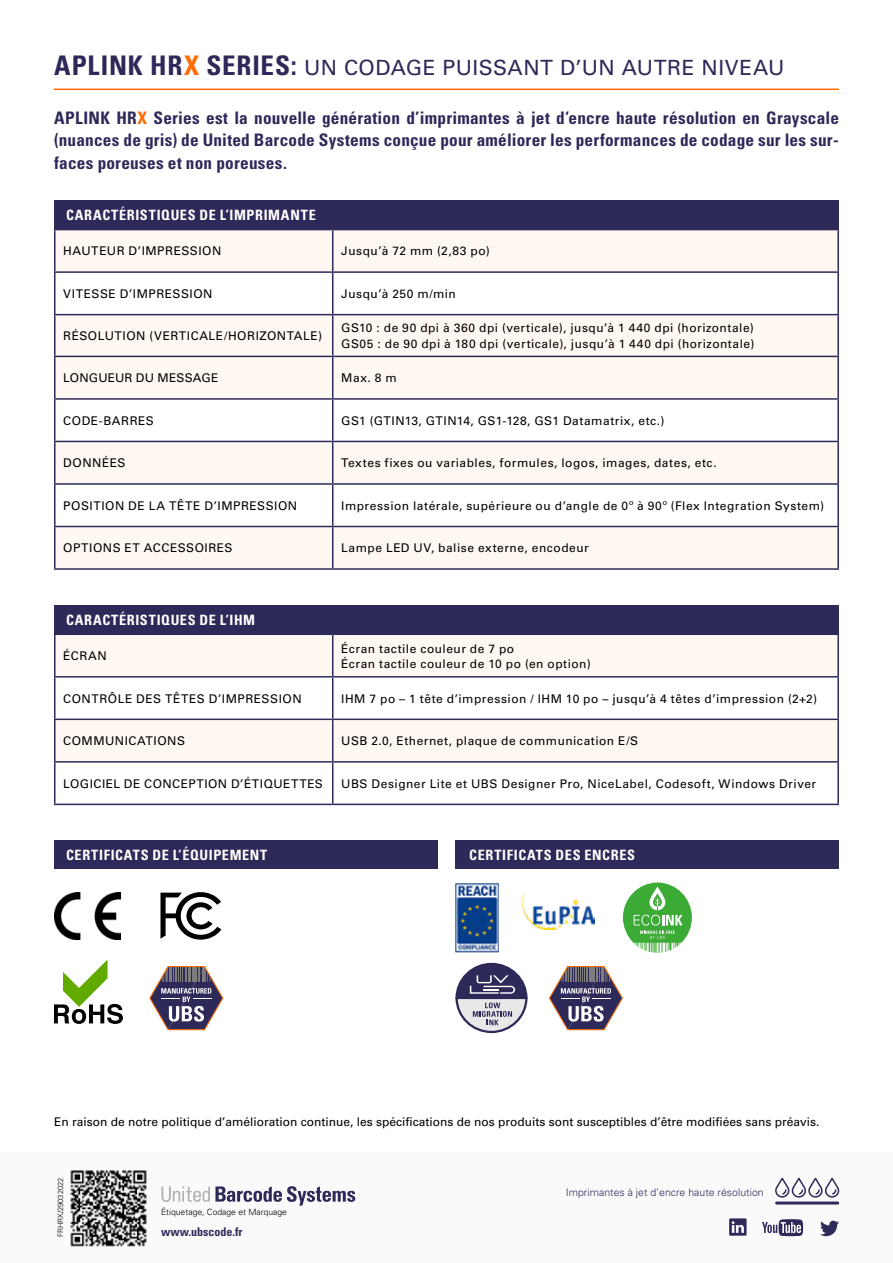
<style>
.page{position:relative;width:893px;height:1263px;background:#fff}
.page>*{position:absolute;margin:0;border:0;box-sizing:border-box;transform-origin:0 0}
.t1{font:21px "Univers";letter-spacing:.025em;color:#2d2959}
.t2{font:700 condensed 17.25px/22.5px "Univers";letter-spacing:.01em;color:#2d2959;text-align:justify}
.t3{font:700 condensed 14.25px "Univers";letter-spacing:.045em;color:#fff}
.t4{font:12px/15.8px "Univers";letter-spacing:.04em;color:#000}
.t5{font:12px "Univers";color:#000}
.t6{font:12px "Univers";letter-spacing:.015em;color:#000}
.t7{font:700 condensed 12px "Univers";color:#2d2959}
.t8{font:300 10.5px "Univers";color:#2d2959}
.t9{font:300 8.55px "Univers";color:#000}
.t10{font:300 7.5px "Univers";color:#000}
.s1{font-weight:700;font-stretch:condensed;font-size:27px}
.s2{font-weight:700;font-stretch:condensed;font-size:27px;color:#ff6b00}
.s3{color:#ff6b00}
</style>
<div class="page">
<div style="left:0;top:1152px;width:893px;height:111px;background:#fafafa"></div>
<svg style="left:729px;top:1218px;width:18px;height:18px"></svg>
<svg style="left:762px;top:1219px;width:41px;height:17px"></svg>
<svg style="left:820px;top:1221px;width:19px;height:15px"></svg>
<svg style="left:775px;top:1177px;width:65px;height:21px"></svg>
<hr style="left:777px;top:1201px;width:61px;height:3px;background:#2d2959">
<hr style="left:54px;top:89px;width:785px;height:1px;background:#ff6b00">
<svg style="left:56px;top:230px;width:781px;height:338px;fill:#fff8f2"></svg>
<hr style="left:333px;top:229px;width:506px;height:1px;background:#2d2959">
<hr style="left:837px;top:230px;width:2px;height:41px;background:#2d2959">
<hr style="left:54px;top:271px;width:279px;height:2px;background:#2d2959">
<hr style="left:333px;top:271px;width:506px;height:2px;background:#2d2959">
<hr style="left:837px;top:273px;width:2px;height:41px;background:#2d2959">
<hr style="left:54px;top:314px;width:279px;height:1px;background:#2d2959">
<hr style="left:333px;top:314px;width:506px;height:1px;background:#2d2959">
<hr style="left:837px;top:315px;width:2px;height:41px;background:#2d2959">
<hr style="left:54px;top:356px;width:279px;height:1px;background:#2d2959">
<hr style="left:333px;top:356px;width:506px;height:1px;background:#2d2959">
<hr style="left:837px;top:357px;width:2px;height:41px;background:#2d2959">
<hr style="left:54px;top:398px;width:279px;height:2px;background:#2d2959">
<hr style="left:333px;top:398px;width:506px;height:2px;background:#2d2959">
<hr style="left:837px;top:400px;width:2px;height:41px;background:#2d2959">
<hr style="left:54px;top:441px;width:279px;height:1px;background:#2d2959">
<hr style="left:333px;top:441px;width:506px;height:1px;background:#2d2959">
<hr style="left:837px;top:442px;width:2px;height:41px;background:#2d2959">
<hr style="left:54px;top:483px;width:279px;height:2px;background:#2d2959">
<hr style="left:333px;top:483px;width:506px;height:2px;background:#2d2959">
<hr style="left:837px;top:485px;width:2px;height:41px;background:#2d2959">
<hr style="left:54px;top:526px;width:279px;height:1px;background:#2d2959">
<hr style="left:333px;top:526px;width:506px;height:1px;background:#2d2959">
<hr style="left:837px;top:527px;width:2px;height:41px;background:#2d2959">
<hr style="left:333px;top:568px;width:506px;height:2px;background:#2d2959">
<hr style="left:54px;top:229px;width:279px;height:1px;background:#2d2959">
<hr style="left:54px;top:230px;width:2px;height:41px;background:#2d2959">
<hr style="left:332px;top:230px;width:1px;height:41px;background:#2d2959">
<hr style="left:54px;top:273px;width:2px;height:41px;background:#2d2959">
<hr style="left:332px;top:273px;width:1px;height:41px;background:#2d2959">
<hr style="left:54px;top:315px;width:2px;height:41px;background:#2d2959">
<hr style="left:332px;top:315px;width:1px;height:41px;background:#2d2959">
<hr style="left:54px;top:357px;width:2px;height:41px;background:#2d2959">
<hr style="left:332px;top:357px;width:1px;height:41px;background:#2d2959">
<hr style="left:54px;top:400px;width:2px;height:41px;background:#2d2959">
<hr style="left:332px;top:400px;width:1px;height:41px;background:#2d2959">
<hr style="left:54px;top:442px;width:2px;height:41px;background:#2d2959">
<hr style="left:332px;top:442px;width:1px;height:41px;background:#2d2959">
<hr style="left:54px;top:485px;width:2px;height:41px;background:#2d2959">
<hr style="left:332px;top:485px;width:1px;height:41px;background:#2d2959">
<hr style="left:54px;top:527px;width:2px;height:41px;background:#2d2959">
<hr style="left:332px;top:527px;width:1px;height:41px;background:#2d2959">
<hr style="left:54px;top:568px;width:279px;height:2px;background:#2d2959">
<div style="left:54px;top:200px;width:785px;height:29px;background:#2d2959"></div>
<svg style="left:56px;top:635px;width:781px;height:126px;fill:#fff8f2"></svg>
<hr style="left:333px;top:633px;width:506px;height:2px;background:#2d2959">
<hr style="left:837px;top:635px;width:2px;height:41px;background:#2d2959">
<hr style="left:54px;top:676px;width:279px;height:1px;background:#2d2959">
<hr style="left:333px;top:676px;width:506px;height:1px;background:#2d2959">
<hr style="left:837px;top:677px;width:2px;height:41px;background:#2d2959">
<hr style="left:54px;top:718px;width:279px;height:2px;background:#2d2959">
<hr style="left:333px;top:718px;width:506px;height:2px;background:#2d2959">
<hr style="left:837px;top:720px;width:2px;height:41px;background:#2d2959">
<hr style="left:54px;top:761px;width:279px;height:2px;background:#2d2959">
<hr style="left:333px;top:761px;width:506px;height:2px;background:#2d2959">
<hr style="left:837px;top:763px;width:2px;height:41px;background:#2d2959">
<hr style="left:333px;top:804px;width:506px;height:1px;background:#2d2959">
<hr style="left:54px;top:633px;width:279px;height:2px;background:#2d2959">
<hr style="left:54px;top:635px;width:2px;height:41px;background:#2d2959">
<hr style="left:332px;top:635px;width:1px;height:41px;background:#2d2959">
<hr style="left:54px;top:677px;width:2px;height:41px;background:#2d2959">
<hr style="left:332px;top:677px;width:1px;height:41px;background:#2d2959">
<hr style="left:54px;top:720px;width:2px;height:41px;background:#2d2959">
<hr style="left:332px;top:720px;width:1px;height:41px;background:#2d2959">
<hr style="left:54px;top:763px;width:2px;height:41px;background:#2d2959">
<hr style="left:332px;top:763px;width:1px;height:41px;background:#2d2959">
<hr style="left:54px;top:804px;width:279px;height:1px;background:#2d2959">
<div style="left:54px;top:604px;width:785px;height:29px;background:#2d2959"></div>
<div style="left:54px;top:840px;width:383px;height:29px;background:#2d2959"></div>
<div style="left:455px;top:840px;width:384px;height:29px;background:#2d2959"></div>
<svg style="left:160px;top:892px;width:61px;height:48px"></svg>
<img style="left:54px;top:892px;width:66px;height:47px">
<svg style="left:54px;top:959px;width:69px;height:65px"></svg>
<svg style="left:623px;top:882px;width:69px;height:70px"></svg>
<img style="left:455px;top:883px;width:44px;height:69px">
<img style="left:522px;top:893px;width:72px;height:36px">
<svg style="left:549px;top:966px;width:74px;height:65px"></svg>
<svg style="left:455px;top:963px;width:72px;height:70px"></svg>
<svg style="left:149px;top:966px;width:75px;height:65px"></svg>
<img style="left:70px;top:1170px;width:77px;height:77px">
<svg style="left:161px;top:1186px;width:194px;height:20px"></svg>
<h1 class="t1" style="left:54px;top:56px;width:732px"><span class="s1">APLINK HR</span><span class="s2">X</span> <span class="s1">SERIES:</span> UN CODAGE PUISSANT D’UN AUTRE NIVEAU</h1>
<p class="t2" style="left:54px;top:106px;width:786px">APLINK HR<span class="s3">X</span> Series est la nouvelle génération d’imprimantes à jet d’encre haute résolution en Grayscale (nuances de gris) de United Barcode Systems conçue pour améliorer les performances de codage sur les sur&shy;faces poreuses et non poreuses.</p>
<p class="t3" style="left:66px;top:206px;width:251px">CARACTÉRISTIQUES DE L’IMPRIMANTE</p>
<p class="t4" style="left:63px;top:243px;width:160px">HAUTEUR D’IMPRESSION</p>
<p class="t4" style="left:341px;top:243px;width:150px">Jusqu’à 72 mm (2,83 po)</p>
<p class="t4" style="left:63px;top:286px;width:151px">VITESSE D’IMPRESSION</p>
<p class="t4" style="left:341px;top:286px;width:116px">Jusqu’à 250 m/min</p>
<p class="t4" style="left:63px;top:328px;width:260px">RÉSOLUTION (VERTICALE/HORIZONTALE)</p>
<p class="t4" style="left:341px;top:320px;width:415px">GS10 : de 90 dpi à 360 dpi (verticale), jusqu’à 1 440 dpi (horizontale)<br>GS05 : de 90 dpi à 180 dpi (verticale), jusqu’à 1 440 dpi (horizontale)</p>
<p class="t6" style="left:63px;top:371px;width:157px">LONGUEUR DU MESSAGE</p>
<p class="t4" style="left:341px;top:370px;width:57px">Max. 8 m</p>
<p class="t4" style="left:63px;top:413px;width:92px">CODE-BARRES</p>
<p class="t4" style="left:341px;top:413px;width:325px">GS1 (GTIN13, GTIN14, GS1-128, GS1 Datamatrix, etc.)</p>
<p class="t4" style="left:63px;top:455px;width:64px">DONNÉES</p>
<p class="t4" style="left:341px;top:455px;width:377px">Textes fixes ou variables, formules, logos, images, dates, etc.</p>
<p class="t4" style="left:63px;top:498px;width:236px">POSITION DE LA TÊTE D’IMPRESSION</p>
<p class="t4" style="left:341px;top:498px;width:484px">Impression latérale, supérieure ou d’angle de 0º à 90º (Flex Integration System)</p>
<p class="t4" style="left:63px;top:540px;width:171px">OPTIONS ET ACCESSOIRES</p>
<p class="t4" style="left:341px;top:540px;width:249px">Lampe LED UV, balise externe, encodeur</p>
<p class="t3" style="left:66px;top:611px;width:191px">CARACTÉRISTIQUES DE L’IHM</p>
<p class="t4" style="left:63px;top:648px;width:45px">ÉCRAN</p>
<p class="t4" style="left:341px;top:641px;width:251px;line-height:15px">Écran tactile couleur de 7 po<br>Écran tactile couleur de 10 po (en option)</p>
<p class="t4" style="left:63px;top:690px;width:240px">CONTRÔLE DES TÊTES D’IMPRESSION</p>
<p class="t4" style="left:341px;top:690px;width:477px">IHM 7 po – 1 tête d’impression / IHM 10 po – jusqu’à 4 têtes d’impression (2+2)</p>
<p class="t4" style="left:63px;top:733px;width:123px">COMMUNICATIONS</p>
<p class="t4" style="left:341px;top:733px;width:299px">USB 2.0, Ethernet, plaque de communication E/S</p>
<p class="t4" style="left:63px;top:775px;width:261px">LOGICIEL DE CONCEPTION D’ÉTIQUETTES</p>
<p class="t4" style="left:341px;top:775px;width:476px">UBS Designer Lite et UBS Designer Pro, NiceLabel, Codesoft, Windows Driver</p>
<p class="t3" style="left:66px;top:846px;width:203px">CERTIFICATS DE L’ÉQUIPEMENT</p>
<p class="t3" style="left:469px;top:846px;width:167px">CERTIFICATS DES ENCRES</p>
<p class="t5" style="left:54px;top:1114px;width:767px">En raison de notre politique d’amélioration continue, les spécifications de nos produits sont susceptibles d’être modifiées sans préavis.</p>
<p class="t10" style="left:56px;top:1237px;width:61px;rotate:-90deg">FRHRX/29032022</p>
<p class="t9" style="left:161px;top:1206px;width:128px">Étiquetage, Codage et Marquage</p>
<p class="t7" style="left:161px;top:1224px;width:83px">www.ubscode.fr</p>
<p class="t8" style="left:566px;top:1186px;width:199px">Imprimantes à jet d’encre haute résolution</p>
</div>
